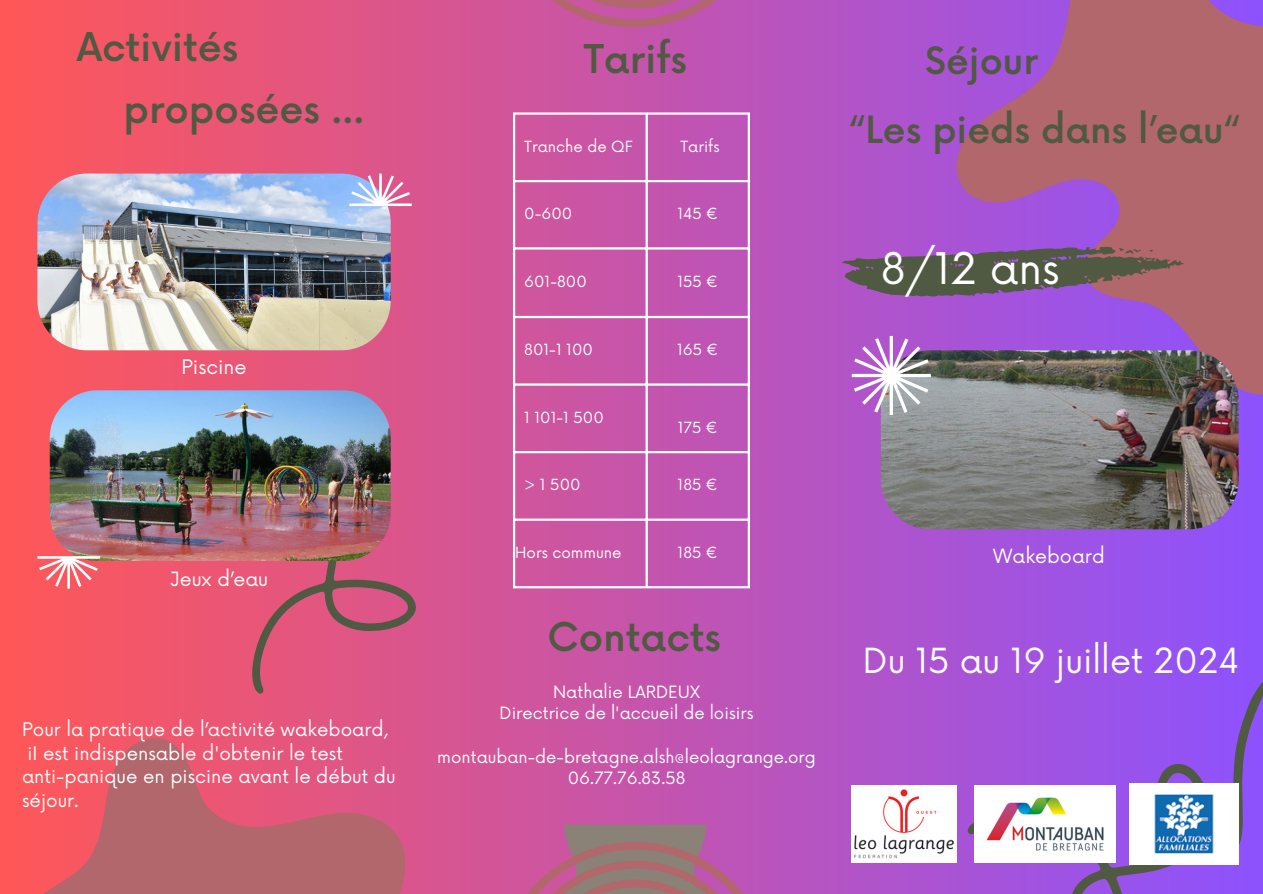
<style>
.page{position:relative;width:1263px;height:894px;background:#fff}
.page>*{position:absolute;margin:0;border:0;box-sizing:border-box;transform-origin:0 0}
.t1{font:42.45px "Now";color:#fff}
.t2{font:500 38.7px "Now";color:#505941}
.t3{font:500 36.6px "Now";color:#505941}
.t4{font:33.75px "Now";color:#fff}
.t5{font:19.5px "Now";color:#fff}
.t6{font:19.05px "Now";color:#fff}
.t7{font:18.3px "Now";color:#fff}
.t8{font:16.5px "Now";color:#fff}
.t9{font:15px "Now";color:#fff}
</style>
<div class="page">
<div style="left:0;top:0;width:1263px;height:893px;background:linear-gradient(to right,#ff5757,#8d52fe)"></div>
<svg style="left:20px;top:737px;width:398px;height:156px"></svg>
<svg style="left:956px;top:0;width:307px;height:394px;fill:#b1676c"></svg>
<svg style="left:935px;top:588px;width:328px;height:305px"></svg>
<svg style="left:84px;top:375px;width:369px;height:361px"></svg>
<img style="left:50px;top:390px;width:341px;height:170px;border-radius:48px">
<svg style="left:38px;top:556px;width:62px;height:32px"></svg>
<svg style="left:842px;top:247px;width:342px;height:50px"></svg>
<svg style="left:460px;top:824px;width:350px;height:69px"></svg>
<svg style="left:496px;top:0;width:277px;height:27px"></svg>
<img style="left:37px;top:173px;width:354px;height:177px;border-radius:49px">
<svg style="left:349px;top:173px;width:62px;height:33px"></svg>
<img style="left:881px;top:350px;width:358px;height:179px;border-radius:50px">
<svg style="left:852px;top:336px;width:78px;height:78px"></svg>
<img style="left:975px;top:785px;width:140px;height:77px">
<img style="left:852px;top:785px;width:104px;height:77px">
<img style="left:1129px;top:783px;width:109px;height:81px">
<hr style="left:513px;top:115px;width:2px;height:471px;background:#fff">
<hr style="left:646px;top:115px;width:2px;height:471px;background:#fff">
<hr style="left:748px;top:115px;width:2px;height:471px;background:#fff">
<hr style="left:513px;top:112px;width:237px;height:3px;background:#fff">
<hr style="left:513px;top:180px;width:237px;height:2px;background:#fff">
<hr style="left:513px;top:247px;width:237px;height:2px;background:#fff">
<hr style="left:513px;top:316px;width:237px;height:2px;background:#fff">
<hr style="left:513px;top:383px;width:237px;height:2px;background:#fff">
<hr style="left:513px;top:451px;width:237px;height:2px;background:#fff">
<hr style="left:513px;top:518px;width:237px;height:2px;background:#fff">
<hr style="left:513px;top:586px;width:237px;height:2px;background:#fff">
<h5 class="t2" style="left:77px;top:26px;width:163px">Activités</h5>
<p class="t2" style="left:124px;top:88px;width:242px">proposées ...</p>
<p class="t5" style="left:181px;top:356px;width:67px">Piscine</p>
<h5 class="t6" style="left:170px;top:568px;width:99px">Jeux d’eau</h5>
<p class="t7" style="left:22px;top:719px;width:367px">Pour la pratique de l’activité wakeboard,</p>
<p class="t7" style="left:28px;top:742px;width:317px">iI est indispensable d'obtenir le test</p>
<p class="t7" style="left:22px;top:766px;width:375px">anti-panique en piscine avant le début du</p>
<p class="t7" style="left:22px;top:790px;width:58px">séjour.</p>
<p class="t2" style="left:584px;top:38px;width:105px">Tarifs</p>
<h1 class="t9" style="left:524px;top:138px;width:110px">Tranche de QF</h1>
<p class="t9" style="left:680px;top:138px;width:41px">Tarifs</p>
<p class="t9" style="left:524px;top:205px;width:50px">0-600</p>
<p class="t9" style="left:677px;top:205px;width:42px">145 €</p>
<p class="t9" style="left:524px;top:273px;width:64px">601-800</p>
<p class="t9" style="left:677px;top:273px;width:42px">155 €</p>
<p class="t9" style="left:524px;top:341px;width:70px">801-1 100</p>
<p class="t9" style="left:677px;top:341px;width:43px">165 €</p>
<p class="t9" style="left:524px;top:409px;width:81px">1 101-1 500</p>
<p class="t9" style="left:678px;top:419px;width:42px">175 €</p>
<p class="t9" style="left:524px;top:476px;width:58px">&gt; 1 500</p>
<p class="t9" style="left:678px;top:476px;width:42px">185 €</p>
<p class="t9" style="left:515px;top:544px;width:108px">Hors commune</p>
<p class="t9" style="left:678px;top:544px;width:42px">185 €</p>
<h5 class="t2" style="left:547px;top:616px;width:175px">Contacts</h5>
<p class="t8" style="left:553px;top:682px;width:148px">Nathalie LARDEUX</p>
<h2 class="t8" style="left:500px;top:703px;width:255px">Directrice de l'accueil de loisirs</h2>
<p class="t8" style="left:437px;top:747px;width:380px">montauban-de-bretagne.alsh@leolagrange.org</p>
<p class="t8" style="left:568px;top:769px;width:119px">06.77.76.83.58</p>
<p class="t3" style="left:925px;top:41px;width:114px">Séjour</p>
<p class="t3" style="left:849px;top:110px;width:393px">“Les pieds dans l’eau“</p>
<p class="t1" style="left:881px;top:245px;width:180px">8/12 ans</p>
<p class="t6" style="left:993px;top:545px;width:113px">Wakeboard</p>
<p class="t4" style="left:863px;top:641px;width:378px">Du 15 au 19 juillet 2024</p>
</div>
